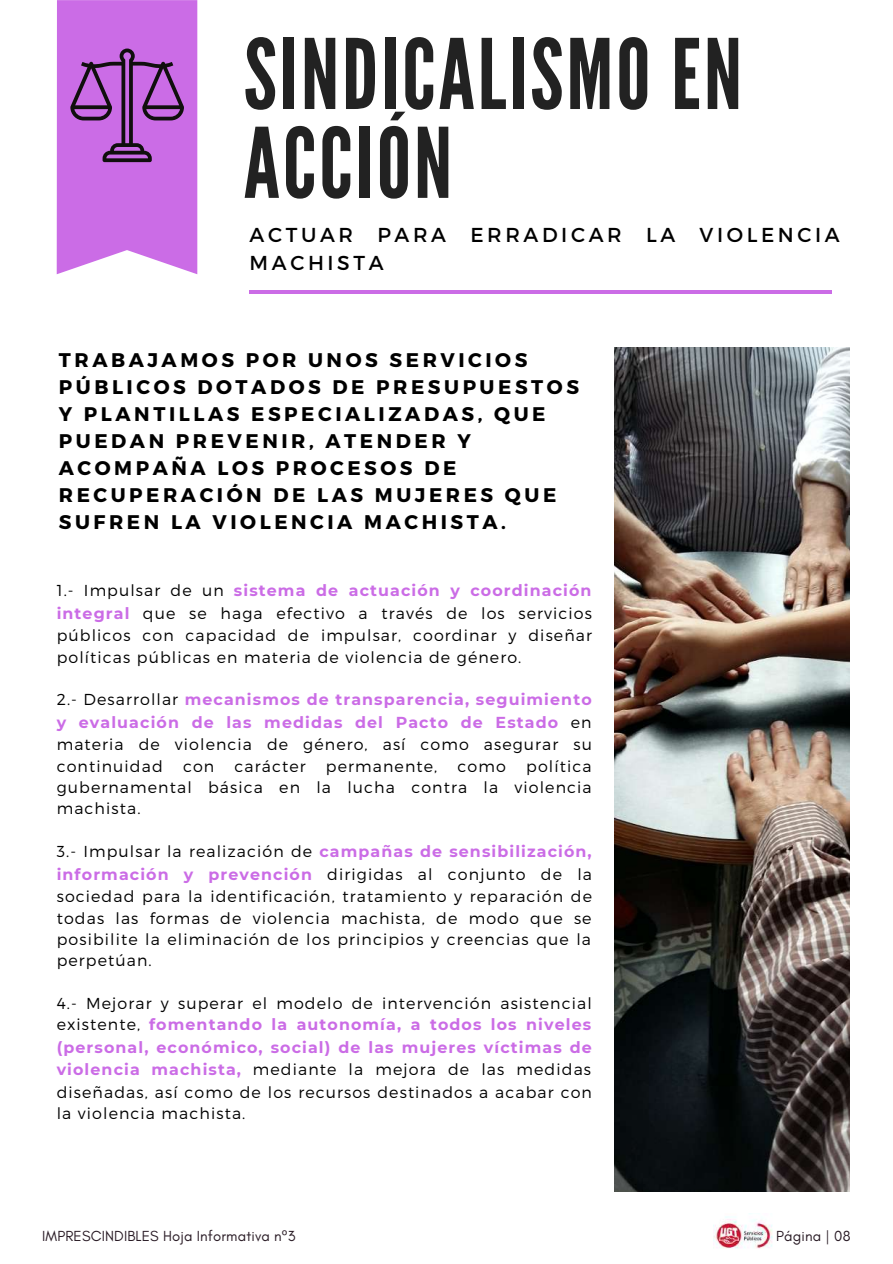
<style>
.page{position:relative;width:893px;height:1264px;background:#fff}
.page>*{position:absolute;margin:0;border:0;box-sizing:border-box;transform-origin:0 0}
.t1{font:96.75px/88.8px "League Gothic";letter-spacing:.03em;color:#222}
.t2{font:20.1px/28px "Montserrat";letter-spacing:.18em;color:#000}
.t3{font:700 19.8px/27px "Montserrat";letter-spacing:.18em;color:#000}
.t4{font:300 15.9px/22px "Montserrat";letter-spacing:.07em;color:#000;text-align:justify}
.t5{font:700 15.9px/22px "Montserrat";letter-spacing:.07em;color:#cb6ce6;text-align:justify}
.t6{font:14.85px "Glacial Indifference";letter-spacing:.01em;color:#291b25}
.s1{font-weight:700;color:#cb6ce6}
.s2{font-weight:300;color:#000}
.s3{font-family:"Noto Sans"}
</style>
<div class="page">
<hr style="left:249px;top:290px;width:583px;height:4px;background:#cb6ce6">
<img style="left:713px;top:1213px;width:59px;height:36px">
<img style="left:615px;top:348px;width:234px;height:843px">
<svg style="left:57px;top:0;width:140px;height:274px;background:#bf6bd6"></svg>
<h1 class="t1" style="left:244px;top:32px;width:500px">SINDICALISMO EN<br>ACCIÓN</h1>
<p class="t2" style="left:249px;top:220px;width:591px">ACTUAR PARA ERRADICAR LA VIOLENCIA<br>MACHISTA</p>
<p class="t3" style="left:59px;top:345px;width:521px">TRABAJAMOS POR UNOS SERVICIOS<br>PÚBLICOS DOTADOS DE PRESUPUESTOS<br>Y PLANTILLAS ESPECIALIZADAS, QUE<br>PUEDAN PREVENIR, ATENDER Y<br>ACOMPAÑA LOS PROCESOS DE<br>RECUPERACIÓN DE LAS MUJERES QUE<br>SUFREN LA VIOLENCIA MACHISTA.</p>
<p class="t4" style="left:57px;top:579px;width:536px">1.- Impulsar de un <span class="s1">sistema de actuación y coordinación integral</span> que se haga efectivo a través de los servicios públicos con capacidad de impulsar, coordinar y diseñar políticas públicas en materia de violencia de género.</p>
<p class="t5" style="left:57px;top:688px;width:536px"><span class="s2">2.- Desarrollar</span> mecanismos de transparencia, seguimiento y evaluación de las medidas del Pacto de Estado <span class="s2">en materia de violencia de género, así como asegurar su continuidad</span></p>
<p class="t4" style="left:57px;top:754px;width:536px;line-height:21.3px;text-indent:469px">política gubernamental básica en la lucha contra la violencia machista.</p>
<p class="t4" style="left:57px;top:839px;width:537px">3.- Impulsar la realización de <span class="s1">campañas de sensibilización, información y prevención</span> dirigidas al conjunto de la sociedad para la identificación, tratamiento y reparación de todas las formas de violencia machista, de modo que se posibilite la eliminación de los principios y creencias que la perpetúan.</p>
<p class="t4" style="left:57px;top:991px;width:536px">4.- Mejorar y superar el modelo de intervención asistencial existente, <span class="s1">fomentando la autonomía, a todos los niveles (personal, económico, social) de las mujeres víctimas de violencia machista,</span> mediante la mejora de las medidas diseñadas, así como de los recursos destinados a acabar con la violencia machista.</p>
<p class="t4" style="left:183px;top:754px;width:33px">con</p>
<p class="t4" style="left:234px;top:754px;width:73px">carácter</p>
<p class="t4" style="left:326px;top:754px;width:113px">permanente,</p>
<p class="t4" style="left:457px;top:754px;width:50px">como</p>
<p class="t6" style="left:42px;top:1227px;width:255px">IMPRESCINDIBLES Hoja Informativa n<span class="s3">º</span>3</p>
<p class="t6" style="left:776px;top:1227px;width:76px">Página | 08</p>
</div>
